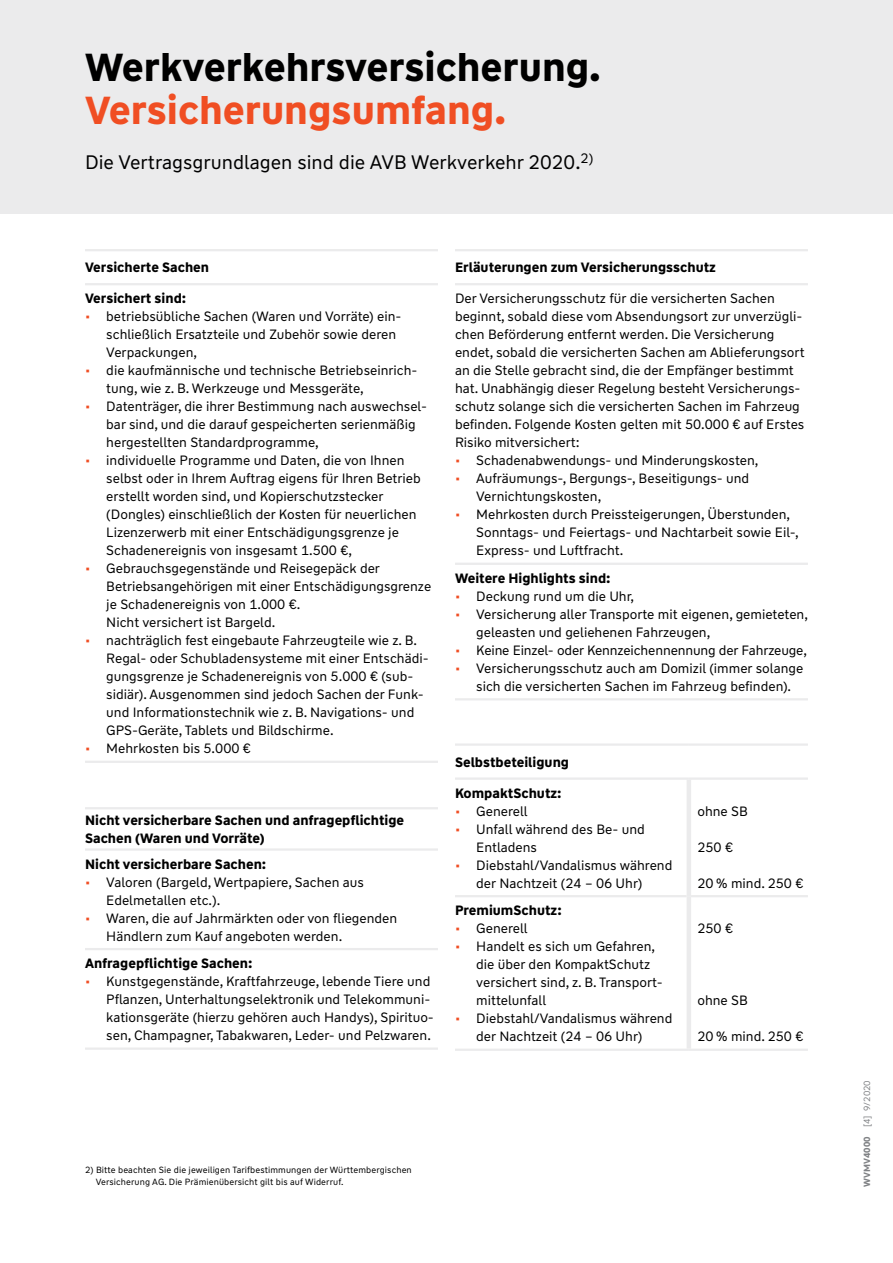
<style>
.page{position:relative;width:893px;height:1263px;background:#fff}
.page>*{position:absolute;margin:0;border:0;box-sizing:border-box;transform-origin:0 0}
.t1{font:700 39px "WW Type";color:#000}
.t2{font:700 39px "WW Type";color:#f04e23}
.t3{font:19.5px "WW Type";color:#000}
.t4{font:13.5px/18px "WW Type";color:#000}
.t5{font:700 13.5px/18px "WW Type";color:#000}
.t6{font:9px/12px "WW Type";letter-spacing:.01em;color:#000}
.t7{font:9px "WW Type";color:#808285}
.s1{color:#f04e23}
.s2{font-weight:700}
</style>
<div class="page">
<div style="left:0;top:0;width:893px;height:213px;background:#ebebec"></div>
<hr style="left:85px;top:249px;width:353px;height:2px;background:#ebebec">
<hr style="left:85px;top:283px;width:353px;height:2px;background:#ebebec">
<hr style="left:85px;top:761px;width:353px;height:2px;background:#ebebec">
<hr style="left:85px;top:807px;width:353px;height:2px;background:#ebebec">
<hr style="left:85px;top:848px;width:353px;height:3px;background:#ebebec">
<hr style="left:85px;top:948px;width:353px;height:2px;background:#ebebec">
<hr style="left:85px;top:1047px;width:353px;height:3px;background:#ebebec">
<hr style="left:455px;top:249px;width:353px;height:2px;background:#ebebec">
<hr style="left:455px;top:283px;width:353px;height:2px;background:#ebebec">
<hr style="left:455px;top:563px;width:353px;height:2px;background:#ebebec">
<hr style="left:455px;top:698px;width:353px;height:2px;background:#ebebec">
<hr style="left:455px;top:743px;width:234px;height:3px;background:#ebebec">
<hr style="left:689px;top:743px;width:119px;height:3px;background:#ebebec">
<hr style="left:455px;top:777px;width:234px;height:3px;background:#ebebec">
<hr style="left:689px;top:777px;width:119px;height:3px;background:#ebebec">
<hr style="left:455px;top:895px;width:232px;height:2px;background:#ebebec">
<hr style="left:691px;top:895px;width:117px;height:2px;background:#ebebec">
<hr style="left:455px;top:1048px;width:234px;height:3px;background:#ebebec">
<hr style="left:689px;top:1048px;width:119px;height:3px;background:#ebebec">
<hr style="left:687px;top:780px;width:4px;height:116px;background:#ebebec">
<hr style="left:687px;top:896px;width:4px;height:152px;background:#ebebec">
<h1 class="t1" style="left:85px;top:42px;width:517px">Werkverkehrsversicherung.</h1>
<h1 class="t2" style="left:85px;top:85px;width:423px">Versicherungsumfang.</h1>
<h2 class="t3" style="left:85px;top:150px;width:510px">Die Vertragsgrundlagen sind die AVB Werkverkehr 2020.<sup>2)</sup></h2>
<p class="t5" style="left:85px;top:259px;width:126px">Versicherte Sachen</p>
<p class="t5" style="left:85px;top:290px;width:103px">Versichert sind:</p>
<p class="t4" style="left:106px;top:308px;width:297px;text-indent:-21px"><span class="s1">•</span> betriebsübliche Sachen (Waren und Vorräte) ein&shy;schließlich Ersatzteile und Zubehör sowie deren<br>Verpackungen,</p>
<p class="t4" style="left:106px;top:362px;width:313px;text-indent:-21px"><span class="s1">•</span> die kaufmännische und technische Betriebseinrich&shy;tung, wie z. B. Werkzeuge und Messgeräte,</p>
<p class="t4" style="left:106px;top:398px;width:322px;text-indent:-21px"><span class="s1">•</span> Datenträger, die ihrer Bestimmung nach auswechsel&shy;bar sind, und die darauf gespeicherten serienmäßig hergestellten Standardprogramme,</p>
<p class="t4" style="left:106px;top:452px;width:316px;text-indent:-21px"><span class="s1">•</span> individuelle Programme und Daten, die von Ihnen selbst oder in Ihrem Auftrag eigens für Ihren Betrieb erstellt worden sind, und Kopierschutzstecker (Dongles) einschließlich der Kosten für neuerlichen Lizenzerwerb mit einer Entschädigungsgrenze je Schadenereignis von insgesamt 1.500 €,</p>
<p class="t4" style="left:106px;top:560px;width:326px;text-indent:-21px"><span class="s1">•</span> Gebrauchsgegenstände und Reisegepäck der Betriebsangehörigen mit einer Entschädigungsgrenze je Schadenereignis von 1.000 €.<br>Nicht versichert ist Bargeld.</p>
<p class="t4" style="left:106px;top:632px;width:324px;text-indent:-21px"><span class="s1">•</span> nachträglich fest eingebaute Fahrzeugteile wie z. B.<br>Regal- oder Schubladensysteme mit einer Entschädi&shy;gungsgrenze je Schadenereignis von 5.000 € (sub&shy;sidiär). Ausgenommen sind jedoch Sachen der Funk&shy;und Informationstechnik wie z. B. Navigations- und GPS-Geräte, Tablets und Bildschirme.</p>
<p class="t4" style="left:85px;top:739px;width:167px"><span class="s1">•</span> Mehrkosten bis 5.000 €</p>
<p class="t5" style="left:85px;top:811px;width:321px">Nicht versicherbare Sachen und anfragepflichtige<br>Sachen (Waren und Vorräte)</p>
<p class="t5" style="left:85px;top:855px;width:183px">Nicht versicherbare Sachen:</p>
<p class="t4" style="left:106px;top:873px;width:259px;text-indent:-21px"><span class="s1">•</span> Valoren (Bargeld, Wertpapiere, Sachen aus<br>Edelmetallen etc.).</p>
<p class="t4" style="left:106px;top:909px;width:292px;text-indent:-21px"><span class="s1">•</span> Waren, die auf Jahrmärkten oder von fliegenden<br>Händlern zum Kauf angeboten werden.</p>
<p class="t5" style="left:85px;top:954px;width:169px">Anfragepflichtige Sachen:</p>
<p class="t4" style="left:106px;top:972px;width:329px;text-indent:-21px"><span class="s1">•</span> Kunstgegenstände, Kraftfahrzeuge, lebende Tiere und Pflanzen, Unterhaltungselektronik und Telekommuni&shy;kationsgeräte (hierzu gehören auch Handys), Spirituo&shy;sen, Champagner, Tabakwaren, Leder- und Pelzwaren.</p>
<p class="t5" style="left:455px;top:259px;width:262px">Erläuterungen zum Versicherungsschutz</p>
<p class="t4" style="left:455px;top:290px;width:351px">Der Versicherungsschutz für die versicherten Sachen beginnt, sobald diese vom Absendungsort zur unverzügli&shy;chen Beförderung entfernt werden. Die Versicherung endet, sobald die versicherten Sachen am Ablieferungsort an die Stelle gebracht sind, die der Empfänger bestimmt hat. Unabhängig dieser Regelung besteht Versicherungs&shy;schutz solange sich die versicherten Sachen im Fahrzeug befinden. Folgende Kosten gelten mit 50.000 € auf Erstes Risiko mitversichert:</p>
<p class="t4" style="left:455px;top:452px;width:305px"><span class="s1">•</span> Schadenabwendungs- und Minderungskosten,</p>
<p class="t4" style="left:476px;top:470px;width:275px;text-indent:-21px"><span class="s1">•</span> Aufräumungs-, Bergungs-, Beseitigungs- und<br>Vernichtungskosten,</p>
<p class="t4" style="left:476px;top:506px;width:324px;text-indent:-21px"><span class="s1">•</span> Mehrkosten durch Preissteigerungen, Überstunden,<br>Sonntags- und Feiertags- und Nachtarbeit sowie Eil-,<br>Express- und Luftfracht.</p>
<p class="t5" style="left:455px;top:569px;width:157px">Weitere Highlights sind:</p>
<p class="t4" style="left:455px;top:587px;width:181px"><span class="s1">•</span> Deckung rund um die Uhr,</p>
<p class="t4" style="left:476px;top:605px;width:333px;text-indent:-21px"><span class="s1">•</span> Versicherung aller Transporte mit eigenen, gemieteten, geleasten und geliehenen Fahrzeugen,</p>
<p class="t4" style="left:455px;top:641px;width:354px"><span class="s1">•</span> Keine Einzel- oder Kennzeichennennung der Fahrzeuge,</p>
<p class="t4" style="left:476px;top:659px;width:329px;text-indent:-21px"><span class="s1">•</span> Versicherungsschutz auch am Domizil (immer solange sich die versicherten Sachen im Fahrzeug befinden).</p>
<p class="t5" style="left:455px;top:753px;width:116px">Selbstbeteiligung</p>
<p class="t5" style="left:455px;top:784px;width:108px">KompaktSchutz:</p>
<p class="t4" style="left:455px;top:802px;width:74px"><span class="s1">•</span> Generell</p>
<p class="t4" style="left:476px;top:820px;width:170px;text-indent:-21px"><span class="s1">•</span> Unfall während des Be- und<br>Entladens</p>
<p class="t4" style="left:476px;top:856px;width:198px;text-indent:-21px"><span class="s1">•</span> Diebstahl/Vandalismus während der Nachtzeit (24 – 06 Uhr)</p>
<p class="t5" style="left:455px;top:901px;width:108px">PremiumSchutz:</p>
<p class="t4" style="left:455px;top:919px;width:74px"><span class="s1">•</span> Generell</p>
<p class="t4" style="left:476px;top:937px;width:186px;text-indent:-21px"><span class="s1">•</span> Handelt es sich um Gefahren, die über den KompaktSchutz versichert sind, z. B. Transport&shy;mittelunfall</p>
<p class="t4" style="left:476px;top:1009px;width:198px;text-indent:-21px"><span class="s1">•</span> Diebstahl/Vandalismus während der Nachtzeit (24 – 06 Uhr)</p>
<p class="t4" style="left:697px;top:802px;width:52px">ohne SB</p>
<p class="t4" style="left:697px;top:838px;width:37px">250 €</p>
<p class="t4" style="left:697px;top:874px;width:108px">20 % mind. 250 €</p>
<p class="t4" style="left:697px;top:919px;width:37px">250 €</p>
<p class="t4" style="left:697px;top:991px;width:52px">ohne SB</p>
<p class="t4" style="left:697px;top:1027px;width:108px">20 % mind. 250 €</p>
<p class="t6" style="left:96px;top:1164px;width:318px;text-indent:-11px">2) Bitte beachten Sie die jeweiligen Tarifbestimmungen der Württembergischen<br>Versicherung AG. Die Prämienübersicht gilt bis auf Widerruf.</p>
<p class="t7" style="left:861px;top:1187px;width:108px;rotate:-90deg"><span class="s2">WVMV4000</span> [4] 9/2020</p>
</div>
